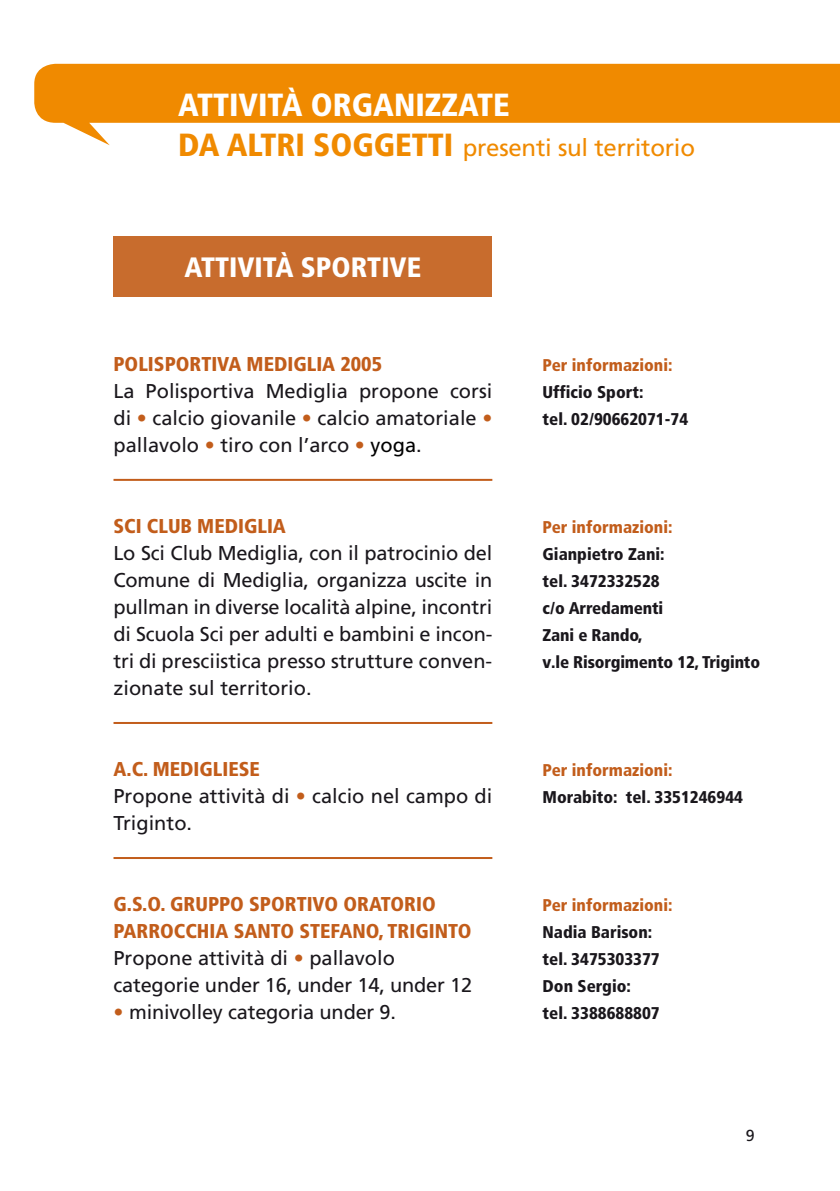
<style>
.page{position:relative;width:840px;height:1191px;background:#fff}
.page>*{position:absolute;margin:0;border:0;box-sizing:border-box;transform-origin:0 0}
.t1{font:900 condensed 32px "Frutiger LT Std";color:#fff}
.t2{font:900 condensed 28px "Frutiger LT Std";color:#fff}
.t3{font:24px "Frutiger LT Std";letter-spacing:-.01em;color:#f08a00}
.t4{font:20px/27px "Frutiger LT Std";color:#1a171c;text-align:justify}
.t5{font:900 condensed 20px/27px "Frutiger LT Std";color:#c25d1b}
.t6{font:900 condensed 17px/27px "Frutiger LT Std";color:#1a171c}
.t7{font:900 condensed 17px "Frutiger LT Std";color:#c25d1b}
.t8{font:16px "Frutiger LT Std";color:#1a171c}
.s1{font-weight:900;font-stretch:condensed;font-size:32px}
.s2{color:#c25d1b}
.s3{color:#000}
.s4{font-weight:900;font-stretch:condensed;color:#c25d1b}
.s5{font-weight:400;font-stretch:normal;color:#1a171c}
.s6{font-weight:400;font-stretch:normal}
</style>
<div class="page">
<svg style="left:34px;top:64px;width:805px;height:81px;fill:#f08a00"></svg>
<hr style="left:113px;top:479px;width:379px;height:2px;background:#c25d1b">
<hr style="left:113px;top:722px;width:379px;height:2px;background:#c25d1b">
<hr style="left:113px;top:857px;width:379px;height:2px;background:#c25d1b">
<div style="left:113px;top:236px;width:379px;height:60px;background:#c86c2d"></div>
<h1 class="t1" style="left:178px;top:86px;width:333px">ATTIVITÀ ORGANIZZATE</h1>
<p class="t3" style="left:178px;top:134px;width:518px"><span class="s1">DA ALTRI SOGGETTI</span> presenti sul territorio</p>
<h2 class="t2" style="left:184px;top:250px;width:132px">ATTIVITÀ sportive</h2>
<p class="t5" style="left:113px;top:350px;width:270px">POLISPORTIVA MEDIGLIA 2005</p>
<p class="t4" style="left:113px;top:377px;width:380px">La Polisportiva Mediglia propone corsi di <span class="s2">•</span> calcio giovanile <span class="s2">•</span> calcio amatoriale <span class="s2">• </span>pallavolo <span class="s2">•</span> tiro con l’arco <span class="s2">•</span> <span class="s3">yoga</span>.</p>
<p class="t5" style="left:113px;top:512px;width:174px">SCI CLUB MEDIGLIA</p>
<p class="t4" style="left:113px;top:539px;width:380px">Lo Sci Club Mediglia, con il patrocinio del Comune di Mediglia, organizza uscite in pullman in diverse località alpine, incontri di Scuola Sci per adulti e bambini e incon&shy;tri di presciistica presso strutture conven&shy;zionate sul territorio.</p>
<p class="t4" style="left:113px;top:755px;width:380px;text-align:left"><span class="s4">A.C. MEDIGLIESE<br></span>Propone attività di <span class="s2">•</span> calcio nel campo di<br>Triginto.</p>
<p class="t5" style="left:113px;top:890px;width:360px">G.S.O. GRUPPO SPORTIVO ORATORIO PARROCCHIA SANTO STEFANO, TRIGINTO <span class="s5">Propone attività di</span> <span class="s6">•</span> <span class="s5">pallavolo categorie under 16, under 14, under 12</span></p>
<p class="t4" style="left:113px;top:998px;width:284px"><span class="s2">•</span> minivolley categoria under 9.</p>
<p class="t7" style="left:542px;top:355px;width:131px">Per informazioni:</p>
<p class="t6" style="left:542px;top:378px;width:147px">Ufficio Sport:<br>tel. 02/90662071-74</p>
<p class="t7" style="left:542px;top:517px;width:131px">Per informazioni:</p>
<p class="t6" style="left:542px;top:540px;width:219px">Gianpietro Zani:<br>tel. 3472332528<br>c/o Arredamenti<br>Zani e Rando,<br>v.le Risorgimento 12, Triginto</p>
<p class="t7" style="left:542px;top:760px;width:131px">Per informazioni:</p>
<p class="t6" style="left:542px;top:783px;width:202px">Morabito: tel. 3351246944</p>
<p class="t7" style="left:542px;top:895px;width:131px">Per informazioni:</p>
<p class="t6" style="left:542px;top:918px;width:119px">Nadia Barison: tel. 3475303377<br>Don Sergio: tel. 3388688807</p>
<p class="t8" style="left:745px;top:1125px;width:10px">9</p>
</div>
